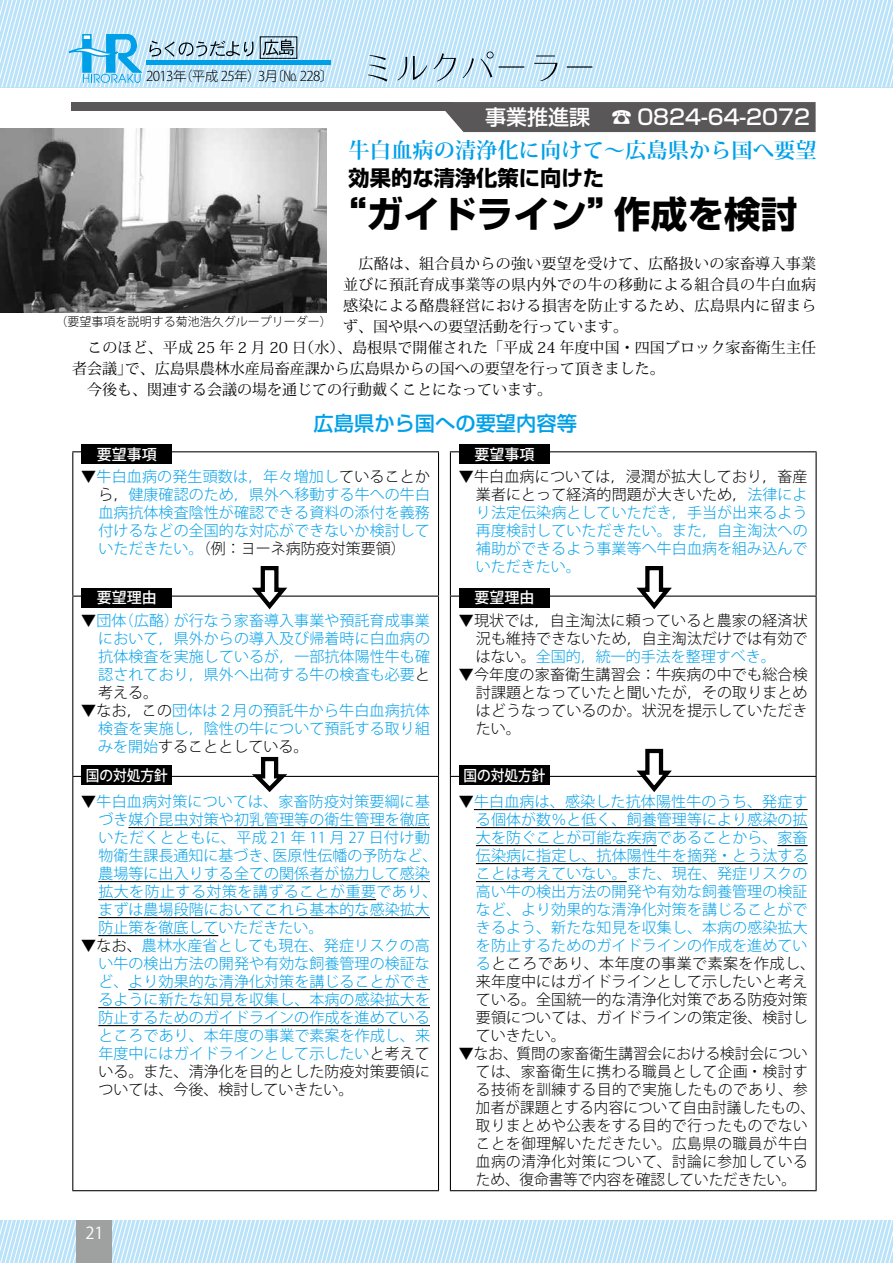
<style>
.page{position:relative;width:893px;height:1263px;background:#fff}
.page>*{position:absolute;margin:0;border:0;box-sizing:border-box;transform-origin:0 0}
.t1{font:700 36.6px "Shin Go Pro";color:#000}
.t2{font:700 21.3px "Koz Min Pro";color:#00a0e9}
.t3{font:700 21.3px "Shin Go Pro";color:#000}
.t4{font:500 21px "Shin Go Pro";color:#fff}
.t5{font:500 20.25px "Shin Go Pro";color:#00a0e9}
.t6{font:16.5px "Koz Go Pro";color:#fff}
.t7{font:300 15px/18px "Koz Go Std";letter-spacing:.005em;color:#00a0e9;text-align:justify}
.t8{font:15px "Koz Min Pro";letter-spacing:.01em;color:#000}
.t9{font:300 15px/18px "Koz Go Std";letter-spacing:.04em;color:#000}
.t10{font:300 15px/18px "Koz Go Std";letter-spacing:.01em;color:#000;text-align:justify}
.t11{font:300 15px "Koz Go Std";letter-spacing:.025em;color:#00a0e9}
.t12{font:500 15px "Koz Go Std";color:#fff}
.t13{font:500 15px "Koz Go Std";color:#fff;scale:.91 1}
.t14{font:300 13.5px "Koz Go Pro";letter-spacing:-.05em;color:#000}
.t15{font:300 12px "Koz Go Std";color:#000}
.s1{color:#000}
.s2{color:#00a0e9}
</style>
<div class="page">
<svg style="left:0;top:1220px;width:893px;height:43px;background:#cbe9fa"></svg>
<div style="left:77px;top:1220px;width:35px;height:43px;background:#9fa0a0"></div>
<div style="left:445px;top:102px;width:371px;height:30px;background:#595757"></div>
<div style="left:72px;top:102px;width:381px;height:9px;background:#595757"></div>
<hr style="left:72px;top:451px;width:367px;height:1px;background:#000">
<hr style="left:72px;top:452px;width:1px;height:144px;background:#000">
<hr style="left:438px;top:452px;width:1px;height:144px;background:#000">
<hr style="left:450px;top:451px;width:367px;height:1px;background:#000">
<hr style="left:450px;top:452px;width:1px;height:144px;background:#000">
<hr style="left:816px;top:452px;width:1px;height:144px;background:#000">
<hr style="left:72px;top:596px;width:367px;height:1px;background:#000">
<hr style="left:72px;top:597px;width:1px;height:179px;background:#000">
<hr style="left:438px;top:597px;width:1px;height:179px;background:#000">
<hr style="left:450px;top:596px;width:367px;height:1px;background:#000">
<hr style="left:450px;top:597px;width:1px;height:179px;background:#000">
<hr style="left:816px;top:597px;width:1px;height:179px;background:#000">
<hr style="left:72px;top:776px;width:367px;height:1px;background:#000">
<hr style="left:72px;top:777px;width:1px;height:413px;background:#000">
<hr style="left:438px;top:777px;width:1px;height:413px;background:#000">
<hr style="left:450px;top:776px;width:367px;height:1px;background:#000">
<hr style="left:450px;top:777px;width:1px;height:413px;background:#000">
<hr style="left:816px;top:777px;width:1px;height:413px;background:#000">
<hr style="left:72px;top:1190px;width:367px;height:1px;background:#000">
<hr style="left:450px;top:1190px;width:367px;height:1px;background:#000">
<hr style="left:128px;top:827px;width:302px;height:1px;background:#000">
<hr style="left:98px;top:881px;width:332px;height:1px;background:#000">
<hr style="left:98px;top:899px;width:278px;height:1px;background:#000">
<hr style="left:98px;top:917px;width:332px;height:1px;background:#000">
<hr style="left:98px;top:935px;width:120px;height:1px;background:#000">
<hr style="left:128px;top:989px;width:302px;height:1px;background:#000">
<hr style="left:98px;top:1007px;width:332px;height:1px;background:#000">
<hr style="left:98px;top:1025px;width:332px;height:1px;background:#000">
<hr style="left:474px;top:809px;width:334px;height:1px;background:#000">
<hr style="left:476px;top:827px;width:332px;height:1px;background:#000">
<hr style="left:476px;top:845px;width:181px;height:1px;background:#000">
<hr style="left:777px;top:845px;width:31px;height:1px;background:#000">
<hr style="left:476px;top:863px;width:332px;height:1px;background:#000">
<hr style="left:476px;top:881px;width:151px;height:1px;background:#000">
<img style="left:0;top:129px;width:326px;height:183px">
<svg style="left:0;top:0;width:893px;height:87px;background:#c2e4f6"></svg>
<div style="left:82px;top:444px;width:90px;height:19px;background:#000"></div>
<div style="left:459px;top:444px;width:91px;height:19px;background:#000"></div>
<div style="left:82px;top:588px;width:90px;height:19px;background:#000"></div>
<div style="left:459px;top:588px;width:91px;height:19px;background:#000"></div>
<div style="left:82px;top:766px;width:90px;height:19px;background:#000"></div>
<div style="left:459px;top:766px;width:91px;height:19px;background:#000"></div>
<svg style="left:247px;top:566px;width:45px;height:44px"></svg>
<svg style="left:632px;top:566px;width:44px;height:44px"></svg>
<svg style="left:247px;top:756px;width:45px;height:36px"></svg>
<svg style="left:632px;top:748px;width:44px;height:44px"></svg>
<p class="t14" style="left:258px;top:67px;width:77px">〕月3 No 228〔</p>
<p class="t14" style="left:146px;top:67px;width:116px">2013 （年平成 25年）</p>
<h3 class="t4" style="left:485px;top:100px;width:106px">事業推進課</h3>
<h3 class="t4" style="left:611px;top:100px;width:200px">☎ 0824-64-2072</h3>
<h2 class="t2" style="left:349px;top:134px;width:470px">牛白血病の清浄化に向けて～広島県から国へ要望</h2>
<h2 class="t3" style="left:349px;top:161px;width:257px">効果的な清浄化策に向けた</h2>
<h1 class="t1" style="left:614px;top:185px;width:185px">作成を検討</h1>
<h1 class="t1" style="left:330px;top:185px;width:295px">“ガイドライン”</h1>
<p class="t8" style="left:343px;top:253px;width:474px">　広酪は、組合員からの強い要望を受けて、広酪扱いの家畜導入事業</p>
<p class="t8" style="left:343px;top:274px;width:475px">並びに預託育成事業等の県内外での牛の移動による組合員の牛白血病</p>
<p class="t8" style="left:343px;top:295px;width:475px">感染による酪農経営における損害を防止するため、広島県内に留まら</p>
<p class="t8" style="left:343px;top:316px;width:287px">ず、国や県への要望活動を行っています。</p>
<p class="t8" style="left:72px;top:337px;width:745px">　このほど、平成 25 年 2 月 20 （日水）、島根県で開催された「平成 24 年度中国・四国ブロック家畜衛生主任</p>
<p class="t8" style="left:72px;top:358px;width:594px">者会議で」、広島県農林水産局畜産課から広島県からの国への要望を行って頂きました。</p>
<p class="t8" style="left:72px;top:379px;width:481px">　今後も、関連する会議の場を通じての行動戴くことになっています。</p>
<p class="t15" style="left:56px;top:315px;width:277px">（要望事項を説明する菊池浩久グループリーダー(</p>
<p class="t12" style="left:97px;top:445px;width:61px">要望事項</p>
<h3 class="t5" style="left:314px;top:407px;width:265px">広島県から国への要望内容等</h3>
<p class="t12" style="left:474px;top:445px;width:61px">要望事項</p>
<p class="t7" style="left:98px;top:468px;width:333px;text-indent:-17px"><span class="s1">▼</span>牛白血病の発生頭数は，年々増加し<span class="s1">ていることから，</span>健康確認のため，県外へ移動する牛への牛白血病抗体検査陰性が確認できる資料の添付を義務付けるなどの全国的な対応ができないか検討していただきたい。<span class="s1">（例：ヨーネ病防疫対策要領(</span></p>
<p class="t7" style="left:476px;top:468px;width:333px;text-indent:-17px"><span class="s1">▼牛白血病については，浸潤が拡大しており，畜産業者にとって経済的問題が大きいため，</span>法律により法定伝染病としていただき，手当が出来るよう再度検討していただきたい。また，自主淘汰への補助ができるよう事業等へ牛白血病を組み込んでいただきたい。</p>
<p class="t7" style="left:174px;top:612px;width:258px">が行なう家畜導入事業や預託育成事業</p>
<p class="t12" style="left:97px;top:588px;width:61px">要望理由</p>
<p class="t12" style="left:474px;top:588px;width:61px">要望理由</p>
<p class="t10" style="left:476px;top:612px;width:333px;text-indent:-17px">▼現状では，自主淘汰に頼っていると農家の経済状況も維持できないため，自主淘汰だけでは有効ではない。<span class="s2">全国的，統一的手法を整理すべき。</span></p>
<p class="t10" style="left:476px;top:666px;width:333px;text-indent:-17px">▼今年度の家畜衛生講習会：牛疾病の中でも総合検討課題となっていたと聞いたが，その取りまとめはどうなっているのか。状況を提示していただきたい。</p>
<p class="t7" style="left:119px;top:612px;width:62px">（広酪）</p>
<p class="t7" style="left:98px;top:612px;width:333px;text-align:left;text-indent:-17px"><span class="s1">▼</span>団体<br>において，県外からの導入及び帰着時に白血病の抗体検査を実施しているが，一部抗体陽性牛も確認されており，県外へ出荷する牛の検査も必要<span class="s1">と考える。</span></p>
<p class="t7" style="left:98px;top:702px;width:333px;text-indent:-17px"><span class="s1">▼なお，この</span>団体は２月の預託牛から牛白血病抗体検査を実施し，陰性の牛について預託する取り組みを開始<span class="s1">することとしている。</span></p>
<p class="t13" style="left:86px;top:766px;width:91px">国の対処方針</p>
<p class="t7" style="left:81px;top:792px;width:350px"><span class="s1">▼</span>牛白血病対策については、家畜防疫対策要綱に基</p>
<p class="t7" style="left:98px;top:810px;width:333px">づき媒介昆虫対策や初乳管理等の衛生管理を徹底</p>
<p class="t11" style="left:98px;top:828px;width:333px">いただくとともに、平成 21 年 11 月 27 日付け動</p>
<p class="t7" style="left:272px;top:846px;width:166px">医原性伝幡の予防など、</p>
<p class="t7" style="left:98px;top:846px;width:341px;text-align:left">物衛生課長通知に基づき、<br>農場等に出入りする全ての関係者が協力して感染拡大を防止する対策を講ずることが重要であり、まずは農場段階においてこれら基本的な感染拡大防止策を徹底していただきたい。</p>
<p class="t7" style="left:98px;top:936px;width:333px;text-indent:-17px"><span class="s1">▼なお、</span>農林水産省としても現在、発症リスクの高い牛の検出方法の開発や有効な飼養管理の検証など、より効果的な清浄化対策を講じることができるように新たな知見を収集し、本病の感染拡大を防止するためのガイドラインの作成を進めているところであり、本年度の事業で素案を作成し、来年度中にはガイドラインとして示したい<span class="s1">と考えている。また、清浄化を目的とした防疫対策要領については、今後、検討していきたい。</span></p>
<p class="t6" style="left:85px;top:1222px;width:20px">21</p>
<p class="t13" style="left:463px;top:766px;width:92px">国の対処方針</p>
<p class="t7" style="left:476px;top:792px;width:341px;text-align:left;text-indent:-17px"><span class="s1">▼</span>牛白血病は、感染した抗体陽性牛のうち、発症する個体が数％と低く、飼養管理等により感染の拡大を防ぐことが可能な疾病であることから、家畜伝染病に指定し、抗体陽性牛を摘発・とう汰することは考えていない。また、現在、発症リスクの高い牛の検出方法の開発や有効な飼養管理の検証など、より効果的な清浄化対策を講じることができるよう、新たな知見を収集し、本病の感染拡大を防止するためのガイドラインの作成を進めている<span class="s1">ところであり、本年度の事業で素案を作成し、来年度中にはガイドラインとして示したいと考えている。全国統一的な清浄化対策である防疫対策要領については、ガイドラインの策定後、検討していきたい。</span></p>
<p class="t9" style="left:476px;top:1044px;width:340px;text-indent:-17px">▼なお、質問の家畜衛生講習会における検討会については、家畜衛生に携わる職員として企画・検討する技術を訓練する目的で実施したものであり、参加者が課題とする内容について自由討議したもの、取りまとめや公表をする目的で行ったものでないことを御理解いただきたい。広島県の職員が牛白血病の清浄化対策について、討論に参加しているため、復命書等で内容を確認していただきたい。</p>
</div>
